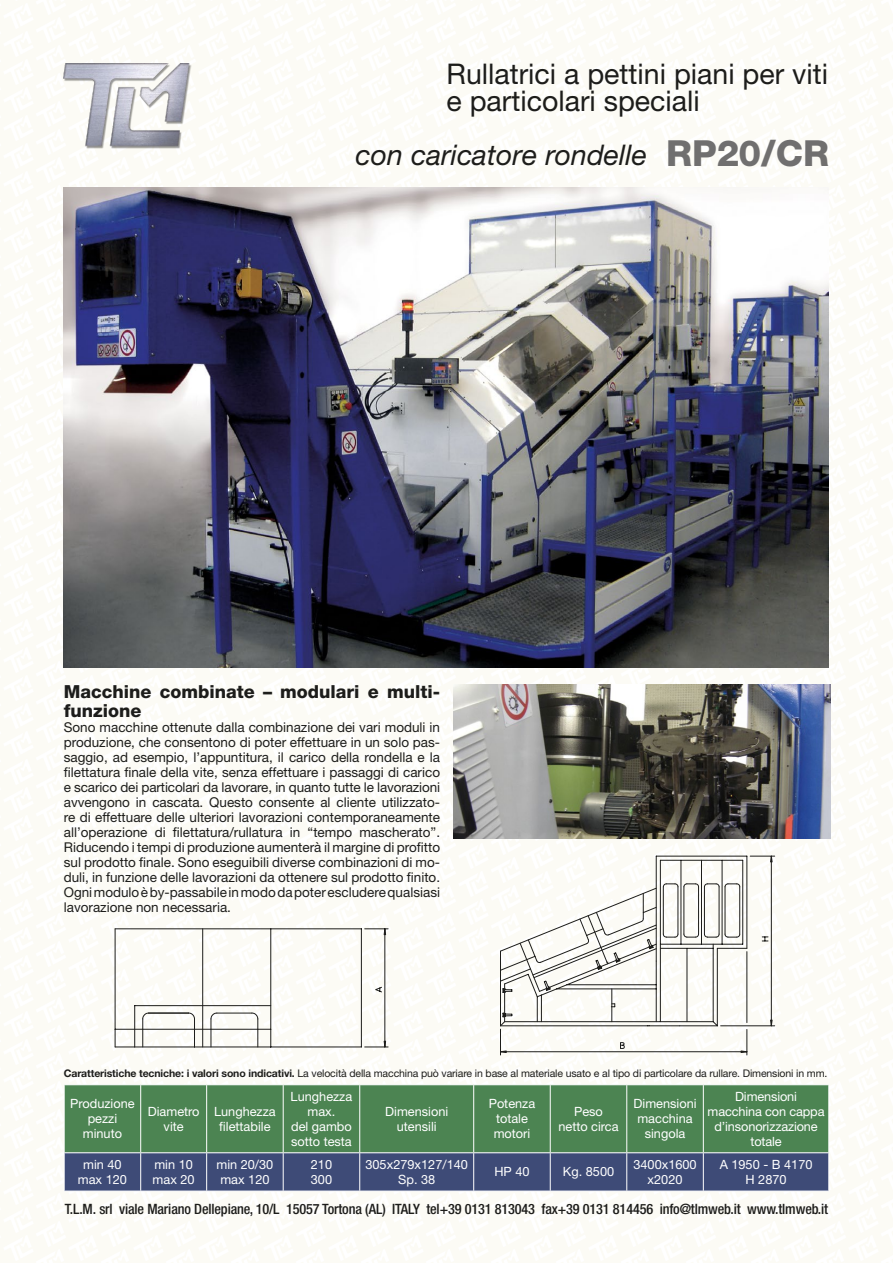
<style>
.page{position:relative;width:893px;height:1263px;background:#fcfbf5}
.page>*{position:absolute;margin:0;border:0;box-sizing:border-box;transform-origin:0 0}
.t1{font:800 36px "Helvetica Neue LT Std";color:#706f6f}
.t2{font:28.5px/27px "Helvetica Neue LT Std";color:#1d1d1b}
.t3{font:italic 28.5px "Helvetica Neue LT Std";color:#1d1d1b}
.t4{font:800 18px/19.5px "Helvetica Neue LT Std";color:#1d1d1b}
.t5{font:500 condensed 14.25px "Helvetica Neue LT Std";letter-spacing:-.01em;color:#1d1d1b}
.t6{font:13.5px/15px "Helvetica Neue LT Std";color:#1d1d1b;text-align:justify}
.t7{font:12.75px/15px "Helvetica Neue LT Std";color:#fff;text-align:center}
.t8{font:10.5px "Helvetica Neue LT Std";letter-spacing:-.01em;color:#1d1d1b}
.s1{font-weight:700}
</style>
<div class="page">
<img style="left:64px;top:187px;width:764px;height:481px">
<div style="left:65px;top:1085px;width:763px;height:67px;background:#4c8452"></div>
<div style="left:65px;top:1153px;width:763px;height:38px;background:#3e4b77"></div>
<hr style="left:64px;top:1084px;width:77px;height:1px;background:#fff">
<hr style="left:64px;top:1085px;width:1px;height:67px;background:#fff">
<hr style="left:141px;top:1084px;width:66px;height:1px;background:#fff">
<hr style="left:140px;top:1085px;width:1px;height:67px;background:#fff">
<hr style="left:207px;top:1084px;width:76px;height:1px;background:#fff">
<hr style="left:206px;top:1085px;width:1px;height:67px;background:#fff">
<hr style="left:283px;top:1084px;width:77px;height:1px;background:#fff">
<hr style="left:283px;top:1085px;width:1px;height:67px;background:#fff">
<hr style="left:360px;top:1084px;width:114px;height:1px;background:#fff">
<hr style="left:359px;top:1085px;width:1px;height:67px;background:#fff">
<hr style="left:474px;top:1084px;width:76px;height:1px;background:#fff">
<hr style="left:473px;top:1085px;width:1px;height:67px;background:#fff">
<hr style="left:550px;top:1084px;width:77px;height:1px;background:#fff">
<hr style="left:550px;top:1085px;width:1px;height:67px;background:#fff">
<hr style="left:627px;top:1084px;width:76px;height:1px;background:#fff">
<hr style="left:626px;top:1085px;width:1px;height:67px;background:#fff">
<hr style="left:703px;top:1084px;width:126px;height:1px;background:#fff">
<hr style="left:703px;top:1085px;width:1px;height:67px;background:#fff">
<hr style="left:828px;top:1085px;width:1px;height:67px;background:#fff">
<hr style="left:64px;top:1152px;width:77px;height:1px;background:#fff">
<hr style="left:64px;top:1153px;width:1px;height:38px;background:#fff">
<hr style="left:141px;top:1152px;width:66px;height:1px;background:#fff">
<hr style="left:140px;top:1153px;width:1px;height:38px;background:#fff">
<hr style="left:207px;top:1152px;width:76px;height:1px;background:#fff">
<hr style="left:206px;top:1153px;width:1px;height:38px;background:#fff">
<hr style="left:283px;top:1152px;width:77px;height:1px;background:#fff">
<hr style="left:283px;top:1153px;width:1px;height:38px;background:#fff">
<hr style="left:360px;top:1152px;width:114px;height:1px;background:#fff">
<hr style="left:359px;top:1153px;width:1px;height:38px;background:#fff">
<hr style="left:474px;top:1152px;width:76px;height:1px;background:#fff">
<hr style="left:473px;top:1153px;width:1px;height:38px;background:#fff">
<hr style="left:550px;top:1152px;width:77px;height:1px;background:#fff">
<hr style="left:550px;top:1153px;width:1px;height:38px;background:#fff">
<hr style="left:627px;top:1152px;width:76px;height:1px;background:#fff">
<hr style="left:626px;top:1153px;width:1px;height:38px;background:#fff">
<hr style="left:703px;top:1152px;width:126px;height:1px;background:#fff">
<hr style="left:703px;top:1153px;width:1px;height:38px;background:#fff">
<hr style="left:828px;top:1153px;width:1px;height:38px;background:#fff">
<hr style="left:64px;top:1191px;width:77px;height:1px;background:#fff">
<hr style="left:141px;top:1191px;width:66px;height:1px;background:#fff">
<hr style="left:207px;top:1191px;width:76px;height:1px;background:#fff">
<hr style="left:283px;top:1191px;width:77px;height:1px;background:#fff">
<hr style="left:360px;top:1191px;width:114px;height:1px;background:#fff">
<hr style="left:474px;top:1191px;width:76px;height:1px;background:#fff">
<hr style="left:550px;top:1191px;width:77px;height:1px;background:#fff">
<hr style="left:627px;top:1191px;width:76px;height:1px;background:#fff">
<hr style="left:703px;top:1191px;width:126px;height:1px;background:#fff">
<img style="left:454px;top:685px;width:376px;height:153px">
<hr style="left:115px;top:929px;width:1px;height:100px;background:#1d1d1b">
<hr style="left:271px;top:928px;width:90px;height:1px;background:#1d1d1b">
<hr style="left:271px;top:1047px;width:90px;height:1px;background:#1d1d1b">
<hr style="left:361px;top:929px;width:1px;height:118px;background:#1d1d1b">
<hr style="left:270px;top:929px;width:1px;height:100px;background:#1d1d1b">
<hr style="left:202px;top:929px;width:1px;height:118px;background:#1d1d1b">
<hr style="left:135px;top:1005px;width:136px;height:1px;background:#1d1d1b">
<hr style="left:134px;top:1006px;width:1px;height:41px;background:#1d1d1b">
<hr style="left:115px;top:928px;width:156px;height:1px;background:#1d1d1b">
<svg style="left:115px;top:1013px;width:156px;height:35px"></svg>
<hr style="left:385px;top:929px;width:1px;height:118px;background:#1d1d1b">
<svg style="left:365px;top:1041px;width:23px;height:7px"></svg>
<svg style="left:365px;top:928px;width:23px;height:7px"></svg>
<svg style="left:375px;top:986px;width:7px;height:7px"></svg>
<hr style="left:747px;top:856px;width:1px;height:92px;background:#1d1d1b">
<hr style="left:660px;top:860px;width:1px;height:162px;background:#1d1d1b">
<hr style="left:742px;top:860px;width:1px;height:84px;background:#1d1d1b">
<hr style="left:656px;top:856px;width:1px;height:105px;background:#1d1d1b">
<hr style="left:656px;top:856px;width:91px;height:1px;background:#1d1d1b">
<hr style="left:681px;top:860px;width:1px;height:84px;background:#1d1d1b">
<hr style="left:701px;top:860px;width:1px;height:84px;background:#1d1d1b">
<hr style="left:722px;top:860px;width:1px;height:84px;background:#1d1d1b">
<hr style="left:660px;top:860px;width:83px;height:1px;background:#1d1d1b">
<hr style="left:771px;top:856px;width:1px;height:170px;background:#1d1d1b">
<hr style="left:721px;top:1025px;width:54px;height:1px;background:#1d1d1b">
<svg style="left:750px;top:856px;width:25px;height:6px"></svg>
<svg style="left:762px;top:936px;width:6px;height:5px"></svg>
<svg style="left:500px;top:883px;width:248px;height:172px"></svg>
<img style="left:64px;top:64px;width:127px;height:85px">
<h2 class="t2" style="left:446px;top:60px;width:383px">Rullatrici a pettini piani per viti e particolari speciali</h2>
<h2 class="t3" style="left:356px;top:138px;width:293px">con caricatore rondelle</h2>
<h1 class="t1" style="left:666px;top:131px;width:164px">RP20/CR</h1>
<h3 class="t4" style="left:64px;top:681px;width:378px">Macchine combinate – modulari e multi&shy;funzione</h3>
<p class="t6" style="left:64px;top:719px;width:378px">Sono macchine ottenute dalla combinazione dei vari moduli in produzione, che consentono di poter effettuare in un solo pas&shy;saggio, ad esempio, l’appuntitura, il carico della rondella e la filettatura finale della vite, senza effettuare i passaggi di carico e scarico dei particolari da lavorare, in quanto tutte le lavorazioni avvengono in cascata. Questo consente al cliente utilizzato&shy;re di effettuare delle ulteriori lavorazioni contemporaneamente all’operazione di filettatura/rullatura in “tempo mascherato”.<br>Riducendo i tempi di produzione aumenterà il margine di profitto sul prodotto finale. Sono eseguibili diverse combinazioni di mo&shy;duli, in funzione delle lavorazioni da ottenere sul prodotto finito.<br>Ogni modulo è by-passabile in modo da poter escludere qualsiasi lavorazione non necessaria.</p>
<p class="t8" style="left:64px;top:1067px;width:765px"><span class="s1">Caratteristiche tecniche: i valori sono indicativi.</span> La velocità della macchina può variare in base al materiale usato e al tipo di particolare da rullare. Dimensioni in mm.</p>
<p class="t7" style="left:70px;top:1096px;width:66px">Produzione pezzi minuto</p>
<p class="t7" style="left:148px;top:1103px;width:53px">Diametro vite</p>
<p class="t7" style="left:214px;top:1103px;width:63px">Lunghezza filettabile</p>
<p class="t7" style="left:291px;top:1088px;width:63px">Lunghezza max.<br>del gambo sotto testa</p>
<p class="t7" style="left:385px;top:1103px;width:65px">Dimensioni utensili</p>
<p class="t7" style="left:489px;top:1096px;width:48px">Potenza totale motori</p>
<p class="t7" style="left:558px;top:1103px;width:62px">Peso netto circa</p>
<p class="t7" style="left:633px;top:1096px;width:65px">Dimensioni macchina singola</p>
<p class="t7" style="left:708px;top:1088px;width:118px">Dimensioni macchina con cappa d’insonorizzazione totale</p>
<p class="t7" style="left:78px;top:1157px;width:51px">min 40 max 120</p>
<p class="t7" style="left:153px;top:1157px;width:44px;text-align:left">min 10 max 20</p>
<p class="t7" style="left:216px;top:1157px;width:58px">min 20/30 max 120</p>
<p class="t7" style="left:311px;top:1157px;width:23px;text-align:left">210<br>300</p>
<p class="t7" style="left:365px;top:1157px;width:104px">305x279x127/140<br>Sp. 38</p>
<p class="t7" style="left:494px;top:1164px;width:37px">HP 40</p>
<p class="t7" style="left:563px;top:1164px;width:53px">Kg. 8500</p>
<p class="t7" style="left:633px;top:1157px;width:65px">3400x1600 x2020</p>
<p class="t7" style="left:720px;top:1157px;width:94px">A 1950 - B 4170<br>H 2870</p>
<p class="t5" style="left:65px;top:1200px;width:765px">T.L.M. srl viale Mariano Dellepiane, 10/L 15057 Tortona (AL) ITALY tel+39 0131 813043 fax+39 0131 814456 info@tlmweb.it www.tlmweb.it</p>
</div>
